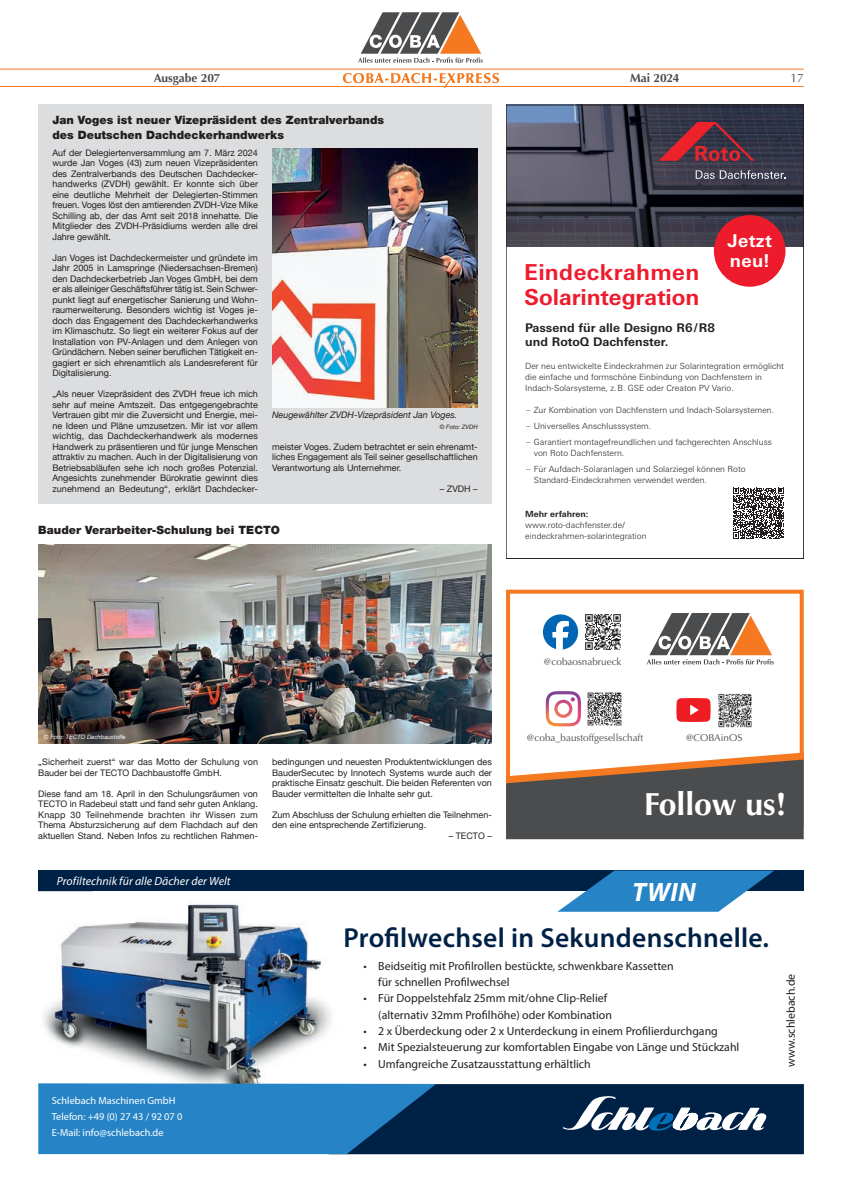
<style>
.page{position:relative;width:842px;height:1191px;background:#fff}
.page>*{position:absolute;margin:0;border:0;box-sizing:border-box;transform-origin:0 0}
.t1{font:700 32px "Optima";color:#fff}
.t2{font:600 27.6px "Myriad Pro";letter-spacing:.01em;color:#002146}
.t3{font:italic 700 26.6px "Myriad Pro";color:#fff}
.t4{font:700 22px/25px "Univers Next W1 G";color:#ee1b2d}
.t5{font:700 17.7px/20.2px "Univers Next W1 G";letter-spacing:.02em;color:#fff}
.t6{font:700 12px/14.8px "Univers Next W1 G";color:#231f20}
.t7{font:700 12px "Optima";color:#4b4c4d}
.t8{font:12px "Optima";color:#4b4c4d}
.t9{font:11.8px/16.3px "Myriad Pro";color:#231f20}
.t10{font:italic 11.8px "Myriad Pro";letter-spacing:.005em;color:#fff}
.t11{font:900 11.5px/14.2px "Helvetica Neue LT Pro";letter-spacing:.005em;color:#231f20}
.t12{font:10.4px/16.3px "Myriad Pro";color:#fff}
.t13{font:9.9px "Optima";color:#4b4c4d}
.t14{font:9px/10.5px "Helvetica Neue";color:#231f20;text-align:justify}
.t15{font:italic 9px "Helvetica Neue";color:#231f20}
.t16{font:300 8.5px/11px "Univers Next W1 G";color:#231f20}
.t17{font:700 8.5px "Univers Next W1 G";color:#231f20}
.t18{font:italic 6px "Helvetica Neue";color:#fff}
.t19{font:italic 6px "Helvetica Neue";color:#231f20}
</style>
<div class="page">
<img style="left:508px;top:107px;width:294px;height:140px">
<svg style="left:658px;top:122px;width:97px;height:39px;background:#6c303f"></svg>
<svg style="left:696px;top:170px;width:89px;height:9px"></svg>
<div style="left:714px;top:215px;width:71px;height:72px;background:#ee1b2d;border-radius:50%"></div>
<div style="left:506px;top:105px;width:298px;height:453px;border:1px solid #231f20"></div>
<svg style="left:733px;top:488px;width:51px;height:51px"></svg>
<img style="left:43px;top:904px;width:289px;height:179px">
<div style="left:38px;top:870px;width:766px;height:21px;background:#002146"></div>
<svg style="left:38px;top:1083px;width:766px;height:71px;background:#1f5b8b"></svg>
<svg style="left:558px;top:870px;width:216px;height:41px"></svg>
<div style="left:506px;top:589px;width:298px;height:237px;border:4px solid #f47921"></div>
<svg style="left:647px;top:613px;width:127px;height:51px"></svg>
<img style="left:718px;top:693px;width:34px;height:4px">
<img style="left:587px;top:692px;width:35px;height:5px">
<img style="left:547px;top:691px;width:33px;height:6px">
<svg style="left:506px;top:697px;width:298px;height:142px"></svg>
<img style="left:554px;top:699px;width:18px;height:19px">
<img style="left:585px;top:614px;width:35px;height:35px">
<svg style="left:543px;top:614px;width:35px;height:35px"></svg>
<div style="left:38px;top:105px;width:454px;height:399px;background:#dcdddf"></div>
<img style="left:272px;top:148px;width:206px;height:260px">
<img style="left:38px;top:544px;width:454px;height:200px">
<hr style="left:0;top:86px;width:804px;height:1px;background:#f47921">
<hr style="left:0;top:69px;width:804px;height:1px;background:#f47921">
<svg style="left:336px;top:12px;width:170px;height:76px"></svg>
<h3 class="t7" style="left:154px;top:71px;width:68px">Ausgabe 207</h3>
<h3 class="t7" style="left:630px;top:71px;width:51px">Mai 2024</h3>
<h3 class="t8" style="left:790px;top:71px;width:15px">17</h3>
<p class="t11" style="left:52px;top:113px;width:333px">Jan Voges ist neuer Vizepräsident des Zentralverbands des Deutschen Dachdeckerhandwerks</p>
<p class="t14" style="left:52px;top:148px;width:207px">Auf der Delegiertenversammlung am 7. März 2024 wurde Jan Voges (43) zum neuen Vizepräsidenten des Zentralverbands des Deutschen Dachdecker&shy;handwerks (ZVDH) gewählt. Er konnte sich über eine deutliche Mehrheit der Delegierten-Stimmen freuen. Voges löst den amtierenden ZVDH-Vize Mike Schilling ab, der das Amt seit 2018 innehatte. Die Mitglieder des ZVDH-Präsidiums werden alle drei Jahre gewählt.</p>
<p class="t14" style="left:52px;top:253px;width:207px">Jan Voges ist Dachdeckermeister und gründete im Jahr 2005 in Lamspringe (Niedersachsen-Bremen) den Dachdeckerbetrieb Jan Voges GmbH, bei dem er als alleiniger Geschäftsführer tätig ist. Sein Schwer&shy;punkt liegt auf energetischer Sanierung und Wohn&shy;raumerweiterung. Besonders wichtig ist Voges je&shy;doch das Engagement des Dachdeckerhandwerks im Klimaschutz. So liegt ein weiterer Fokus auf der Installation von PV-Anlagen und dem Anlegen von Gründächern. Neben seiner beruflichen Tätigkeit en&shy;gagiert er sich ehrenamtlich als Landesreferent für Digitalisierung.</p>
<p class="t14" style="left:52px;top:389px;width:207px">„Als neuer Vizepräsident des ZVDH freue ich mich sehr auf meine Amtszeit. Das entgegengebrachte Vertrauen gibt mir die Zuversicht und Energie, mei&shy;ne Ideen und Pläne umzusetzen. Mir ist vor allem wichtig, das Dachdeckerhandwerk als modernes Handwerk zu präsentieren und für junge Menschen attraktiv zu machen. Auch in der Digitalisierung von Betriebsabläufen sehe ich noch großes Potenzial.<br>Angesichts zunehmender Bürokratie gewinnt dies zunehmend an Bedeutung“, erklärt Dachdecker-</p>
<p class="t15" style="left:272px;top:409px;width:187px">Neugewählter ZVDH-Vizepräsident Jan Voges.</p>
<p class="t19" style="left:440px;top:422px;width:39px">© Foto: ZVDH</p>
<p class="t14" style="left:272px;top:442px;width:207px">meister Voges. Zudem betrachtet er sein ehrenamt&shy;liches Engagement als Teil seiner gesellschaftlichen Verantwortung als Unternehmer.</p>
<p class="t14" style="left:440px;top:484px;width:39px">– ZVDH –</p>
<p class="t11" style="left:38px;top:522px;width:243px">Bauder Verarbeiter-Schulung bei TECTO</p>
<h3 class="t4" style="left:524px;top:259px;width:177px">Eindeckrahmen<br>Solarintegration</h3>
<h3 class="t6" style="left:525px;top:320px;width:191px">Passend für alle Designo R6/R8 und RotoQ Dachfenster.</h3>
<h3 class="t5" style="left:727px;top:230px;width:46px">Jetzt neu!</h3>
<p class="t16" style="left:525px;top:360px;width:260px">Der neu entwickelte Eindeckrahmen zur Solarintegration ermöglicht die einfache und formschöne Einbindung von Dachfenstern in<br>Indach-Solarsysteme, z.B. GSE oder Creaton PV Vario.</p>
<p class="t16" style="left:526px;top:404px;width:250px">– Zur Kombination von Dachfenstern und Indach-Solarsystemen.</p>
<p class="t16" style="left:526px;top:420px;width:127px">– Universelles Anschlusssystem.</p>
<p class="t16" style="left:534px;top:437px;width:240px;text-indent:-8px">– Garantiert montagefreundlichen und fachgerechten Anschluss von Roto Dachfenstern.</p>
<p class="t16" style="left:534px;top:464px;width:213px;text-indent:-8px">– Für Aufdach-Solaranlagen und Solarziegel können Roto<br>Standard-Eindeckrahmen verwendet werden.</p>
<p class="t17" style="left:525px;top:508px;width:65px">Mehr erfahren:</p>
<p class="t16" style="left:525px;top:519px;width:123px">www.roto-dachfenster.de/ eindeckrahmen-solarintegration</p>
<p class="t18" style="left:44px;top:732px;width:83px">© Foto: TECTO Dachbaustoffe</p>
<p class="t14" style="left:38px;top:757px;width:221px">„Sicherheit zuerst“ war das Motto der Schulung von<br>Bauder bei der TECTO Dachbaustoffe GmbH.</p>
<p class="t14" style="left:38px;top:788px;width:221px">Diese fand am 18. April in den Schulungsräumen von TECTO in Radebeul statt und fand sehr guten Anklang.<br>Knapp 30 Teilnehmende brachten ihr Wissen zum Thema Absturzsicherung auf dem Flachdach auf den aktuellen Stand. Neben Infos zu rechtlichen Rahmen-</p>
<p class="t14" style="left:272px;top:757px;width:221px">bedingungen und neuesten Produktentwicklungen des BauderSecutec by Innotech Systems wurde auch der praktische Einsatz geschult. Die beiden Referenten von Bauder vermittelten die Inhalte sehr gut.</p>
<p class="t14" style="left:272px;top:809px;width:221px">Zum Abschluss der Schulung erhielten die Teilnehmen&shy;den eine entsprechende Zertifizierung.</p>
<p class="t14" style="left:449px;top:830px;width:45px">– TECTO –</p>
<h3 class="t10" style="left:57px;top:874px;width:175px">Profiltechnik für alle Dächer der Welt</h3>
<p class="t13" style="left:544px;top:655px;width:79px">@cobaosnabrueck</p>
<p class="t13" style="left:527px;top:732px;width:118px">@coba_baustoffgesellschaft</p>
<p class="t13" style="left:686px;top:732px;width:58px">@COBAinOS</p>
<h1 class="t1" style="left:644px;top:785px;width:144px">Follow us!</h1>
<h3 class="t3" style="left:632px;top:875px;width:65px">TWIN</h3>
<p class="t12" style="left:52px;top:1092px;width:132px">Schlebach Maschinen GmbH<br>Telefon: +49 (0) 27 43 / 92 07 0<br>E-Mail: info@schlebach.de</p>
<h2 class="t2" style="left:344px;top:919px;width:427px">Profilwechsel in Sekundenschnelle.</h2>
<h3 class="t9" style="left:378px;top:957px;width:297px;text-indent:-15px">• Beidseitig mit Profilrollen bestückte, schwenkbare Kassetten für schnellen Profilwechsel</h3>
<h3 class="t9" style="left:378px;top:990px;width:235px;text-indent:-15px">• Für Doppelstehfalz 25mm mit/ohne Clip-Relief (alternativ 32mm Profilhöhe) oder Kombination</h3>
<h3 class="t9" style="left:363px;top:1022px;width:356px">• 2 x Überdeckung oder 2 x Unterdeckung in einem Profilierdurchgang</h3>
<h3 class="t9" style="left:363px;top:1039px;width:377px">• Mit Spezialsteuerung zur komfortablen Eingabe von Länge und Stückzahl</h3>
<h3 class="t9" style="left:363px;top:1055px;width:229px">• Umfangreiche Zusatzausstattung erhältlich</h3>
<h3 class="t9" style="left:783px;top:1066px;width:95px;rotate:-90deg">www.schlebach.de</h3>
</div>
